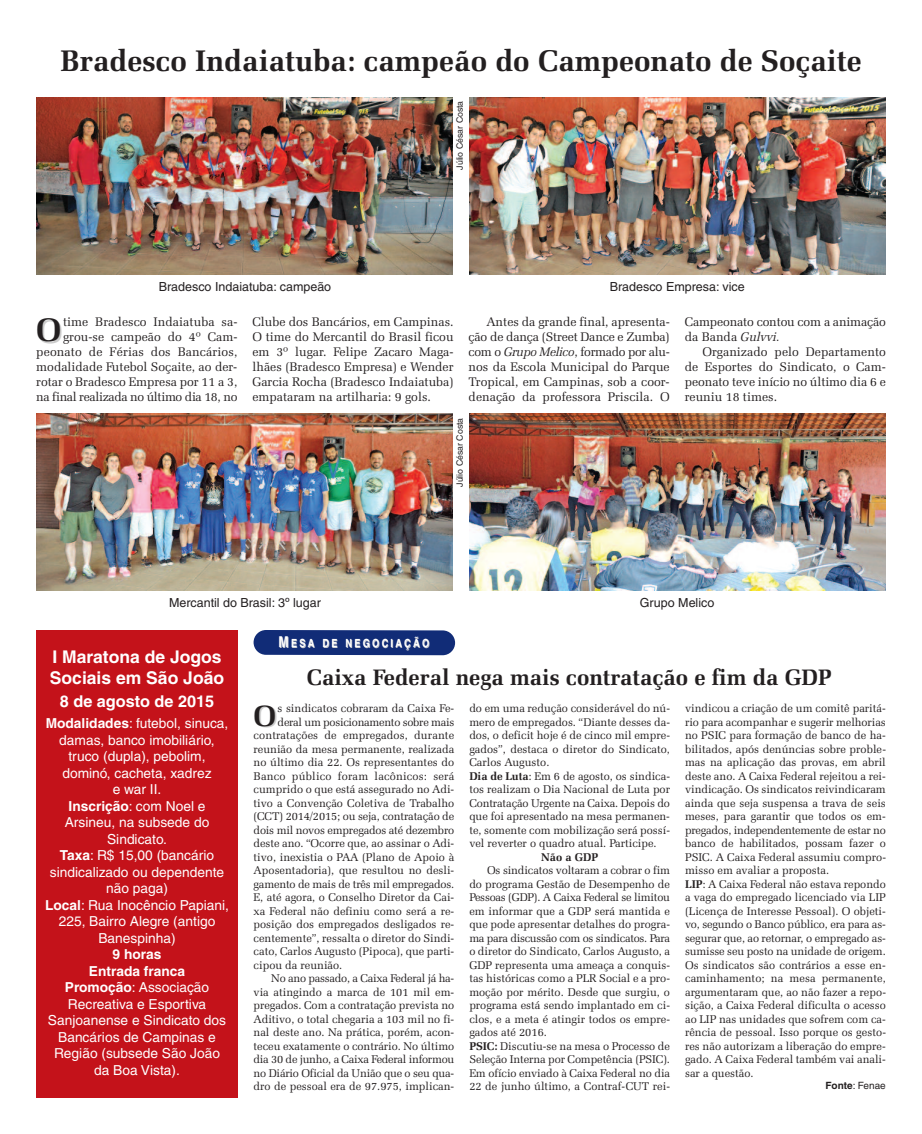
<style>
.page{position:relative;width:922px;height:1134px;background:#fff}
.page>*{position:absolute;margin:0;border:0;box-sizing:border-box;transform-origin:0 0}
.t1{font:700 32.62px "Zapf Elliptical 711 BT";color:#231f20}
.t2{font:700 30px "Zapf Elliptical 711 BT";color:#231f20}
.t3{font:700 29.38px "Zapf Elliptical 711 BT";color:#231f20}
.t4{font:700 22.5px "Zapf Elliptical 711 BT";color:#231f20}
.t5{font:700 17.5px/21px "Helvetica";color:#fff}
.t6{font:700 16.25px "Helvetica";color:#fff}
.t7{font:13.75px/16.5px "Helvetica";color:#fff;text-align:center}
.t8{font:12.5px/15px "Zapf Elliptical 711 BT";color:#231f20;text-align:justify}
.t9{font:12.5px "Helvetica";color:#231f20}
.t10{font:11.25px/13.5px "Zapf Elliptical 711 BT";color:#231f20}
.t11{font:11.25px "Zapf Elliptical 711 BT";letter-spacing:-.025em;color:#231f20}
.t12{font:11.25px "Zapf Elliptical 711 BT";letter-spacing:-.02em;color:#231f20}
.t13{font:700 condensed 11.25px "Helvetica";letter-spacing:.2em;color:#fff}
.t14{font:700 11.25px "Zapf Elliptical 711 BT";color:#231f20}
.t15{font:10px "Helvetica";color:#231f20}
.t16{font:8.75px "Helvetica";color:#231f20}
.s1{font-style:italic}
.s2{font-weight:700}
.s3{font-size:15px;color:#ccc}
.s4{color:#ccc}
</style>
<div class="page">
<svg style="left:253px;top:630px;width:202px;height:25px;background:#1a347c"></svg>
<img style="left:36px;top:98px;width:417px;height:177px">
<img style="left:469px;top:98px;width:416px;height:177px">
<img style="left:36px;top:413px;width:416px;height:177px">
<img style="left:469px;top:413px;width:416px;height:177px">
<div style="left:36px;top:630px;width:202px;height:468px;background:#c4121a"></div>
<h2 class="t2" style="left:61px;top:48px;width:802px">Bradesco Indaiatuba: campeão do Campeonato de Soçaite</h2>
<p class="t16" style="left:456px;top:169px;width:70px;rotate:-90deg">Júlio César Costa</p>
<p class="t9" style="left:159px;top:282px;width:174px">Bradesco Indaiatuba: campeão</p>
<p class="t9" style="left:609px;top:282px;width:136px">Bradesco Empresa: vice</p>
<p class="t8" style="left:36px;top:316px;width:202px;text-align:right">time Bradesco Indaiatuba sa&shy;grou-se campeão do 4º Cam&shy;peonato de Férias dos Bancários, modalidade Futebol Soçaite, ao der&shy;rotar o Bradesco Empresa por 11 a 3, na final realizada no último dia 18, no</p>
<p class="t8" style="left:252px;top:316px;width:202px">Clube dos Bancários, em Campinas.<br>O time do Mercantil do Brasil ficou em 3º lugar. Felipe Zacaro Maga&shy;lhães (Bradesco Empresa) e Wender Garcia Rocha (Bradesco Indaiatuba) empataram na artilharia: 9 gols.</p>
<p class="t8" style="left:468px;top:316px;width:202px;text-indent:18px">Antes da grande final, apresenta&shy;ção de dança (Street Dance e Zumba) com o <span class="s1">Grupo Melico</span>, formado por alu&shy;nos da Escola Municipal do Parque Tropical, em Campinas, sob a coor&shy;denação da professora Priscila. O</p>
<p class="t8" style="left:684px;top:316px;width:202px">Campeonato contou com a animação da Banda <span class="s1">Gulvvi.</span></p>
<h1 class="t1" style="left:36px;top:317px;width:27px">O</h1>
<p class="t8" style="left:684px;top:346px;width:202px;text-indent:18px">Organizado pelo Departamento de Esportes do Sindicato, o Cam&shy;peonato teve início no último dia 6 e reuniu 18 times.</p>
<p class="t16" style="left:456px;top:487px;width:70px;rotate:-90deg">Júlio César Costa</p>
<p class="t9" style="left:169px;top:598px;width:153px">Mercantil do Brasil: 3º lugar</p>
<p class="t9" style="left:639px;top:598px;width:76px">Grupo Melico</p>
<h3 class="t5" style="left:50px;top:648px;width:176px">I Maratona de Jogos<br>Sociais em São João</h3>
<h3 class="t6" style="left:60px;top:695px;width:156px">8 de agosto de 2015</h3>
<p class="t7" style="left:45px;top:717px;width:185px"><span class="s2">Modalidades</span>: futebol, sinuca, damas, banco imobiliário, truco (dupla), pebolim, dominó, cacheta, xadrez<br>e war II.<br><span class="s2">Inscrição</span>: com Noel e<br>Arsineu, na subsede do<br>Sindicato.<br><span class="s2">Taxa</span>: R$ 15,00 (bancário sindicalizado ou dependente não paga)<br><span class="s2">Local</span>: Rua Inocêncio Papiani,<br>225, Bairro Alegre (antigo<br>Banespinha)</p>
<p class="t7" style="left:48px;top:948px;width:180px"><span class="s2">9 horas<br>Entrada franca<br>Promoção</span>: Associação<br>Recreativa e Esportiva<br>Sanjoanense e Sindicato dos<br>Bancários de Campinas e<br>Região (subsede São João da Boa Vista).</p>
<p class="t13" style="left:279px;top:639px;width:151px"><span class="s3">M</span><span class="s4">ESA DE</span> NEGOCIAÇÃO</p>
<h3 class="t4" style="left:307px;top:668px;width:526px">Caixa Federal nega mais contratação e fim da GDP</h3>
<h3 class="t3" style="left:253px;top:704px;width:24px">O</h3>
<p class="t10" style="left:277px;top:702px;width:178px">s sindicatos cobraram da Caixa Fe-</p>
<p class="t11" style="left:277px;top:717px;width:178px">deral um posicionamento sobre mais</p>
<p class="t10" style="left:253px;top:729px;width:202px">contratações de empregados, durante</p>
<p class="t10" style="left:253px;top:743px;width:202px">reunião da mesa permanente, realizada</p>
<p class="t10" style="left:253px;top:756px;width:202px">no último dia 22. Os representantes do</p>
<p class="t10" style="left:253px;top:770px;width:202px">Banco público foram lacônicos: será</p>
<p class="t10" style="left:253px;top:783px;width:202px">cumprido o que está assegurado no Adi-</p>
<p class="t10" style="left:253px;top:797px;width:202px">tivo a Convenção Coletiva de Trabalho</p>
<p class="t10" style="left:253px;top:810px;width:202px">(CCT) 2014/2015; ou seja, contratação de</p>
<p class="t10" style="left:253px;top:824px;width:202px">dois mil novos empregados até dezembro</p>
<p class="t10" style="left:253px;top:837px;width:202px">deste ano. “Ocorre que, ao assinar o Adi-</p>
<p class="t10" style="left:253px;top:851px;width:202px">tivo, inexistia o PAA (Plano de Apoio à</p>
<p class="t10" style="left:253px;top:864px;width:202px">Aposentadoria), que resultou no desli-</p>
<p class="t10" style="left:253px;top:878px;width:202px">gamento de mais de três mil empregados.</p>
<p class="t10" style="left:253px;top:891px;width:202px">E, até agora, o Conselho Diretor da Cai-</p>
<p class="t10" style="left:253px;top:905px;width:202px">xa Federal não definiu como será a re-</p>
<p class="t10" style="left:253px;top:918px;width:202px">posição dos empregados desligados re-</p>
<p class="t10" style="left:253px;top:932px;width:202px">centemente”, ressalta o diretor do Sindi-</p>
<p class="t10" style="left:253px;top:945px;width:202px">cato, Carlos Augusto (Pipoca), que parti-</p>
<p class="t10" style="left:253px;top:959px;width:90px">cipou da reunião.</p>
<p class="t12" style="left:271px;top:974px;width:184px">No ano passado, a Caixa Federal já ha-</p>
<p class="t10" style="left:253px;top:986px;width:202px">via atingindo a marca de 101 mil em-</p>
<p class="t10" style="left:253px;top:999px;width:202px">pregados. Com a contratação prevista no</p>
<p class="t10" style="left:253px;top:1013px;width:202px">Aditivo, o total chegaria a 103 mil no fi-</p>
<p class="t10" style="left:253px;top:1026px;width:202px">nal deste ano. Na prática, porém, acon-</p>
<p class="t10" style="left:253px;top:1040px;width:202px">teceu exatamente o contrário. No último</p>
<p class="t11" style="left:253px;top:1055px;width:202px">dia 30 de junho, a Caixa Federal informou</p>
<p class="t10" style="left:253px;top:1067px;width:202px">no Diário Oficial da União que o seu qua-</p>
<p class="t10" style="left:253px;top:1080px;width:202px">dro de pessoal era de 97.975, implican-</p>
<p class="t10" style="left:469px;top:702px;width:202px">do em uma redução considerável do nú&shy;mero de empregados. “Diante desses da&shy;dos, o deficit hoje é de cinco mil empre&shy;gados”, destaca o diretor do Sindicato, Carlos Augusto.<br><span class="s2">Dia de Luta</span>: Em 6 de agosto, os sindica&shy;tos realizam o Dia Nacional de Luta por Contratação Urgente na Caixa. Depois do que foi apresentado na mesa permanen&shy;te, somente com mobilização será possí&shy;vel reverter o quadro atual. Participe.</p>
<p class="t14" style="left:541px;top:852px;width:58px">Não a GDP</p>
<p class="t10" style="left:469px;top:864px;width:202px;text-indent:18px">Os sindicatos voltaram a cobrar o fim do programa Gestão de Desempenho de Pessoas (GDP). A Caixa Federal se limitou em informar que a GDP será mantida e que pode apresentar detalhes do progra&shy;ma para discussão com os sindicatos. Para o diretor do Sindicato, Carlos Augusto, a GDP representa uma ameaça a conquis&shy;tas históricas como a PLR Social e a pro&shy;moção por mérito. Desde que surgiu, o programa está sendo implantado em ci&shy;clos, e a meta é atingir todos os empre&shy;gados até 2016.<br><span class="s2">PSIC:</span> Discutiu-se na mesa o Processo de Seleção Interna por Competência (PSIC).<br>Em ofício enviado à Caixa Federal no dia 22 de junho último, a Contraf-CUT rei-</p>
<p class="t10" style="left:685px;top:702px;width:202px">vindicou a criação de um comitê paritá&shy;rio para acompanhar e sugerir melhorias no PSIC para formação de banco de ha&shy;bilitados, após denúncias sobre proble&shy;mas na aplicação das provas, em abril deste ano. A Caixa Federal rejeitou a rei&shy;vindicação. Os sindicatos reivindicaram ainda que seja suspensa a trava de seis meses, para garantir que todos os em&shy;pregados, independentemente de estar no banco de habilitados, possam fazer o PSIC. A Caixa Federal assumiu compro&shy;misso em avaliar a proposta.<br><span class="s2">LIP</span>: A Caixa Federal não estava repondo a vaga do empregado licenciado via LIP (Licença de Interesse Pessoal). O objeti&shy;vo, segundo o Banco público, era para as&shy;segurar que, ao retornar, o empregado as&shy;sumisse seu posto na unidade de origem.<br>Os sindicatos são contrários a esse en&shy;caminhamento; na mesa permanente, argumentaram que, ao não fazer a repo&shy;sição, a Caixa Federal dificulta o acesso ao LIP nas unidades que sofrem com ca&shy;rência de pessoal. Isso porque os gesto&shy;res não autorizam a liberação do empre&shy;gado. A Caixa Federal também vai anali&shy;sar a questão.</p>
<p class="t15" style="left:825px;top:1082px;width:62px"><span class="s2">Fonte</span>: Fenae</p>
</div>
